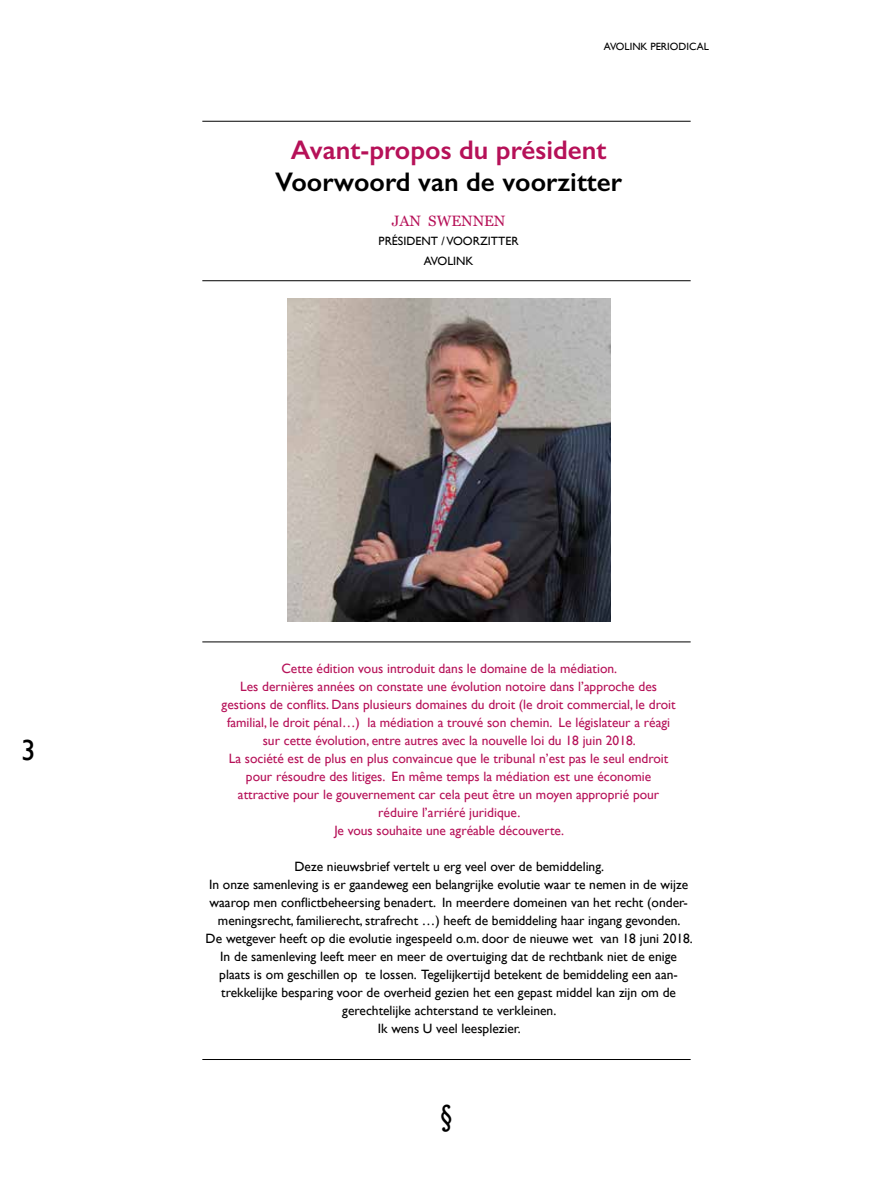
<style>
.page{position:relative;width:893px;height:1191px;background:#fff}
.page>*{position:absolute;margin:0;border:0;box-sizing:border-box;transform-origin:0 0}
.t1{font:29.1px "Gill Sans";color:#000}
.t2{font:600 27px "Gill Sans";color:#000}
.t3{font:600 27px "Gill Sans";color:#b61158}
.t4{font:15px "Georgia";color:#b61158}
.t5{font:13.5px/18px "Gill Sans";color:#000;text-align:center}
.t6{font:13.5px/18px "Gill Sans";color:#b61158;text-align:center}
.t7{font:12px/19.5px "Gill Sans";color:#000;text-align:center}
.t8{font:10.5px "Gill Sans";color:#000}
</style>
<div class="page">
<img style="left:287px;top:299px;width:323px;height:322px">
<hr style="left:202px;top:641px;width:489px;height:1px;background:#000">
<hr style="left:202px;top:280px;width:489px;height:1px;background:#000">
<hr style="left:202px;top:121px;width:489px;height:1px;background:#000">
<hr style="left:202px;top:1059px;width:489px;height:1px;background:#000">
<h1 class="t1" style="left:21px;top:733px;width:16px">3</h1>
<p class="t8" style="left:604px;top:40px;width:107px">AVOLINK PERIODICAL</p>
<h2 class="t3" style="left:291px;top:133px;width:317px">Avant-propos du président</h2>
<h2 class="t2" style="left:275px;top:166px;width:349px">Voorwoord van de voorzitter</h2>
<p class="t4" style="left:392px;top:210px;width:115px">JAN SWENNEN</p>
<p class="t7" style="left:379px;top:231px;width:141px">PRÉSIDENT / VOORZITTER<br>AVOLINK</p>
<p class="t6" style="left:222px;top:659px;width:455px">Cette édition vous introduit dans le domaine de la médiation.<br>Les dernières années on constate une évolution notoire dans l’approche des gestions de conflits. Dans plusieurs domaines du droit (le droit commercial, le droit familial, le droit pénal…) la médiation a trouvé son chemin. Le législateur a réagi sur cette évolution, entre autres avec la nouvelle loi du 18 juin 2018.<br>La société est de plus en plus convaincue que le tribunal n’est pas le seul endroit pour résoudre des litiges. En même temps la médiation est une économie attractive pour le gouvernement car cela peut être un moyen approprié pour réduire l’arriéré juridique.<br>Je vous souhaite une agréable découverte.</p>
<p class="t5" style="left:206px;top:857px;width:489px">Deze nieuwsbrief vertelt u erg veel over de bemiddeling.<br>In onze samenleving is er gaandeweg een belangrijke evolutie waar te nemen in de wijze waarop men conflictbeheersing benadert. In meerdere domeinen van het recht (onder&shy;meningsrecht, familierecht, strafrecht …) heeft de bemiddeling haar ingang gevonden.<br>De wetgever heeft op die evolutie ingespeeld o.m. door de nieuwe wet van 18 juni 2018.<br>In de samenleving leeft meer en meer de overtuiging dat de rechtbank niet de enige plaats is om geschillen op te lossen. Tegelijkertijd betekent de bemiddeling een aan&shy;trekkelijke besparing voor de overheid gezien het een gepast middel kan zijn om de gerechtelijke achterstand te verkleinen.<br>Ik wens U veel leesplezier.</p>
<h1 class="t1" style="left:441px;top:1098px;width:13px">§</h1>
</div>
